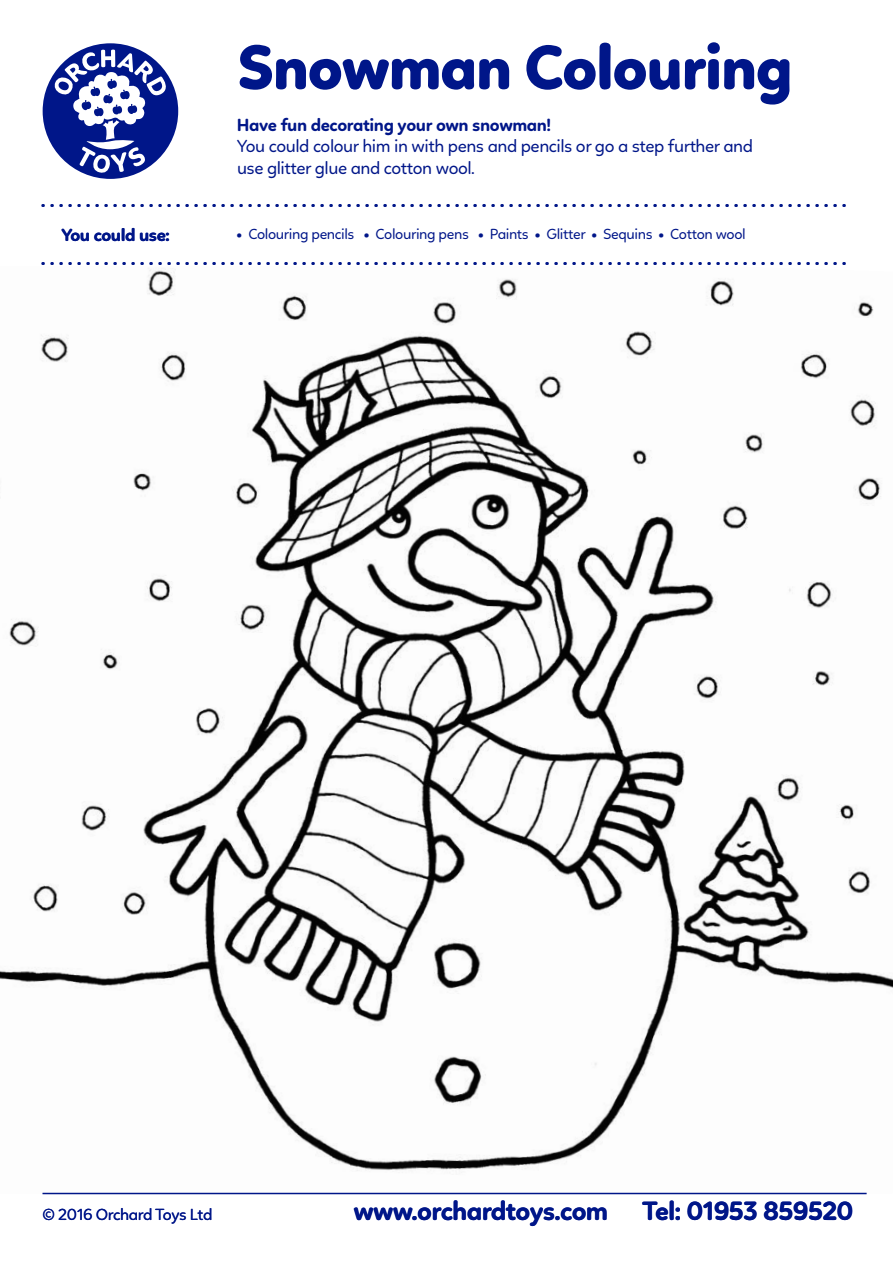
<style>
.page{position:relative;width:893px;height:1263px;background:#fff}
.page>*{position:absolute;margin:0;border:0;box-sizing:border-box;transform-origin:0 0}
.t1{font:800 64.5px "Linotte";letter-spacing:-.03em;color:#001689}
.t2{font:700 27px "Linotte";letter-spacing:-.025em;color:#001689}
.t3{font:18px/21.6px "Linotte";letter-spacing:-.025em;color:#001689}
.t4{font:700 18px "Linotte";letter-spacing:-.025em;color:#001689}
.t5{font:16.5px "Linotte";letter-spacing:-.025em;color:#001689}
.t6{font:15px "Linotte";letter-spacing:-.025em;color:#001689}
.t7{font:10.5px "Linotte";color:#001689}
</style>
<div class="page">
<img style="left:0;top:269px;width:893px;height:924px">
<hr style="left:43px;top:1193px;width:824px;height:1px;background:#001689">
<div style="left:43px;top:43px;width:135px;height:136px;background:#001689;border-radius:50%"></div>
<svg style="left:53px;top:50px;width:114px;height:124px"></svg>
<h1 class="t1" style="left:237px;top:29px;width:557px">Snowman Colouring</h1>
<h3 class="t4" style="left:237px;top:114px;width:316px">Have fun decorating your own snowman!</h3>
<h3 class="t3" style="left:237px;top:135px;width:517px">You could colour him in with pens and pencils or go a step further and use glitter glue and cotton wool.</h3>
<p class="t7" style="left:41px;top:199px;width:806px">••••••••••••••••••••••••••••••••••••••••••••••••••••••••••••••••••••••••••••••••••••••••••</p>
<h3 class="t4" style="left:61px;top:225px;width:110px">You could use:</h3>
<h3 class="t6" style="left:237px;top:225px;width:510px">• Colouring pencils • Colouring pens • Paints • Glitter • Sequins • Cotton wool</h3>
<p class="t7" style="left:41px;top:257px;width:806px">••••••••••••••••••••••••••••••••••••••••••••••••••••••••••••••••••••••••••••••••••••••••••</p>
<h3 class="t5" style="left:43px;top:1205px;width:171px">© 2016 Orchard Toys Ltd</h3>
<h2 class="t2" style="left:353px;top:1195px;width:256px">www.orchardtoys.com</h2>
<h2 class="t2" style="left:642px;top:1195px;width:213px">Tel: 01953 859520</h2>
</div>
